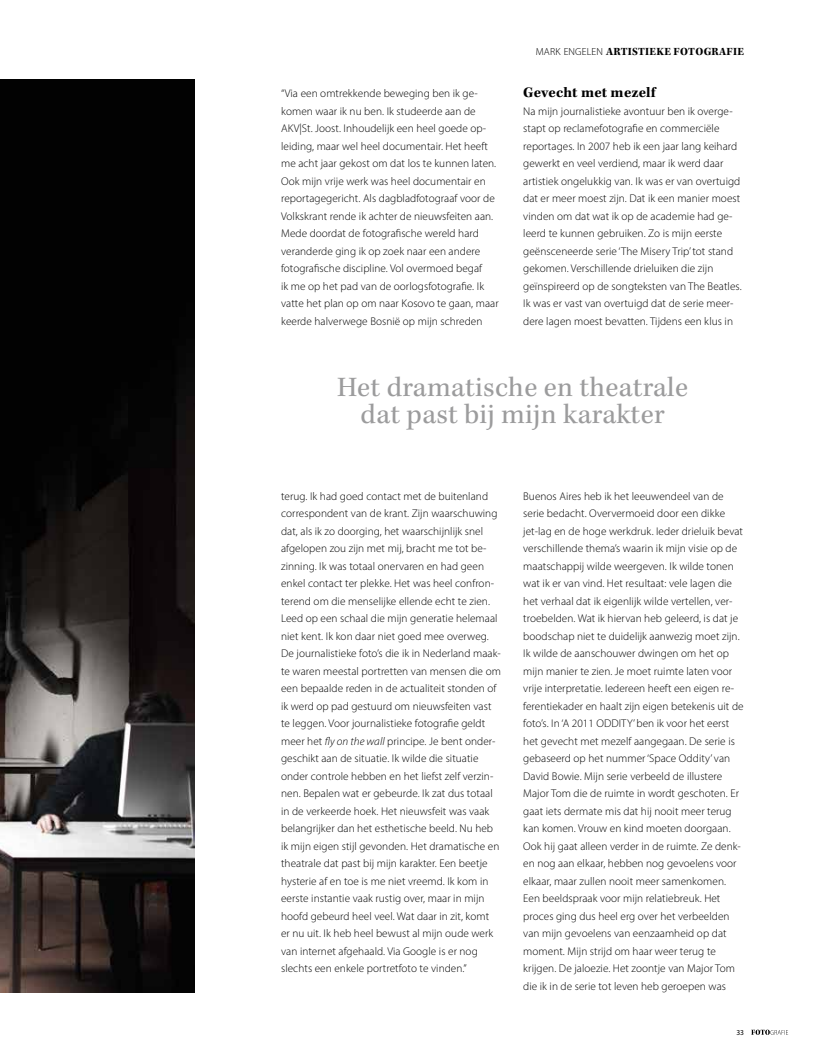
<style>
.page{position:relative;width:815px;height:1063px;background:#fff}
.page>*{position:absolute;margin:0;border:0;box-sizing:border-box;transform-origin:0 0}
.t1{font:28.75px/27.5px "Kepler Std";letter-spacing:.01em;color:#9c9c9d;text-align:center}
.t2{font:700 15px "Kepler Std";letter-spacing:.015em;color:#000}
.t3{font:300 11.25px/17.5px "Myriad Pro";letter-spacing:.005em;color:#000}
.t4{font:700 11.25px "Kepler Std";letter-spacing:.02em;color:#000}
.t5{font:7.5px "Myriad Pro";color:#000}
.s1{font-family:"Myriad Arabic";font-weight:300;font-size:14.38px}
.s2{font-style:italic}
</style>
<div class="page">
<svg style="left:751px;top:1030px;width:37px;height:5px"></svg>
<img style="left:0;top:79px;width:194px;height:913px">
<p class="t3" style="left:281px;top:84px;width:219px">“Via een omtrekkende beweging ben ik ge&shy;komen waar ik nu ben. Ik studeerde aan de AKV|St. Joost. Inhoudelijk een heel goede op&shy;leiding, maar wel heel documentair. Het heeft me acht jaar gekost om dat los te kunnen laten.<br>Ook mijn vrije werk was heel documentair en reportagegericht. Als dagbladfotograaf voor de Volkskrant rende ik achter de nieuwsfeiten aan.<br>Mede doordat de fotografische wereld hard veranderde ging ik op zoek naar een andere fotografische discipline. Vol overmoed begaf<br>ik me op het pad van de oorlogsfotografie. Ik vatte het plan op om naar Kosovo te gaan, maar keerde halverwege Bosnië op mijn schreden</p>
<p class="t4" style="left:536px;top:45px;width:210px"><span class="s1">MARK ENGELEN</span> ARTISTIEKE FOTOGRAFIE</p>
<h2 class="t2" style="left:523px;top:84px;width:134px">Gevecht met mezelf</h2>
<p class="t3" style="left:523px;top:102px;width:220px">Na mijn journalistieke avontuur ben ik overge&shy;stapt op reclamefotografie en commerciële reportages. In 2007 heb ik een jaar lang keihard gewerkt en veel verdiend, maar ik werd daar artistiek ongelukkig van. Ik was er van overtuigd dat er meer moest zijn. Dat ik een manier moest vinden om dat wat ik op de academie had ge&shy;leerd te kunnen gebruiken. Zo is mijn eerste geënsceneerde serie ‘The Misery Trip’ tot stand gekomen. Verschillende drieluiken die zijn geïnspireerd op de songteksten van The Beatles.<br>Ik was er vast van overtuigd dat de serie meer&shy;dere lagen moest bevatten. Tijdens een klus in</p>
<h1 class="t1" style="left:337px;top:374px;width:353px">Het dramatische en theatrale dat past bij mijn karakter</h1>
<p class="t3" style="left:281px;top:487px;width:221px">terug. Ik had goed contact met de buitenland correspondent van de krant. Zijn waarschuwing dat, als ik zo doorging, het waarschijnlijk snel afgelopen zou zijn met mij, bracht me tot be&shy;zinning. Ik was totaal onervaren en had geen enkel contact ter plekke. Het was heel confron&shy;terend om die menselijke ellende echt te zien.<br>Leed op een schaal die mijn generatie helemaal niet kent. Ik kon daar niet goed mee overweg.<br>De journalistieke foto’s die ik in Nederland maak&shy;te waren meestal portretten van mensen die om een bepaalde reden in de actualiteit stonden of ik werd op pad gestuurd om nieuwsfeiten vast te leggen. Voor journalistieke fotografie geldt meer het <span class="s2">fly on the wall</span> principe. Je bent onder&shy;geschikt aan de situatie. Ik wilde die situatie onder controle hebben en het liefst zelf verzin&shy;nen. Bepalen wat er gebeurde. Ik zat dus totaal in de verkeerde hoek. Het nieuwsfeit was vaak belangrijker dan het esthetische beeld. Nu heb ik mijn eigen stijl gevonden. Het dramatische en theatrale dat past bij mijn karakter. Een beetje hysterie af en toe is me niet vreemd. Ik kom in eerste instantie vaak rustig over, maar in mijn hoofd gebeurd heel veel. Wat daar in zit, komt<br>er nu uit. Ik heb heel bewust al mijn oude werk van internet afgehaald. Via Google is er nog slechts een enkele portretfoto te vinden.”</p>
<p class="t3" style="left:523px;top:487px;width:222px">Buenos Aires heb ik het leeuwendeel van de serie bedacht. Oververmoeid door een dikke jet-lag en de hoge werkdruk. Ieder drieluik bevat verschillende thema’s waarin ik mijn visie op de maatschappij wilde weergeven. Ik wilde tonen wat ik er van vind. Het resultaat: vele lagen die het verhaal dat ik eigenlijk wilde vertellen, ver&shy;troebelden. Wat ik hiervan heb geleerd, is dat je boodschap niet te duidelijk aanwezig moet zijn.<br>Ik wilde de aanschouwer dwingen om het op mijn manier te zien. Je moet ruimte laten voor vrije interpretatie. Iedereen heeft een eigen re&shy;ferentiekader en haalt zijn eigen betekenis uit de foto’s. In ‘A 2011 ODDITY’ ben ik voor het eerst het gevecht met mezelf aangegaan. De serie is gebaseerd op het nummer ‘Space Oddity’ van David Bowie. Mijn serie verbeeld de illustere Major Tom die de ruimte in wordt geschoten. Er gaat iets dermate mis dat hij nooit meer terug kan komen. Vrouw en kind moeten doorgaan.<br>Ook hij gaat alleen verder in de ruimte. Ze denk&shy;en nog aan elkaar, hebben nog gevoelens voor elkaar, maar zullen nooit meer samenkomen.<br>Een beeldspraak voor mijn relatiebreuk. Het proces ging dus heel erg over het verbeelden van mijn gevoelens van eenzaamheid op dat moment. Mijn strijd om haar weer terug te krijgen. De jaloezie. Het zoontje van Major Tom die ik in de serie tot leven heb geroepen was</p>
<p class="t5" style="left:736px;top:1028px;width:9px">33</p>
</div>
